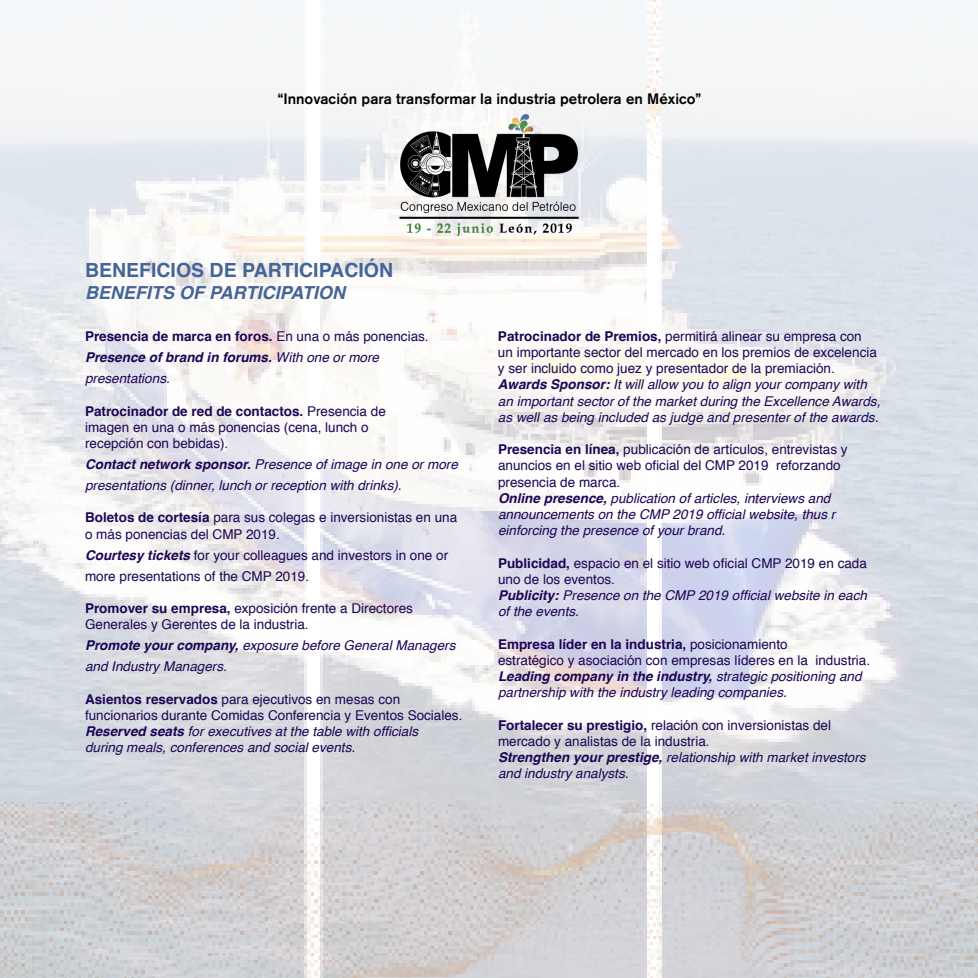
<style>
.page{position:relative;width:978px;height:978px;background:#fff}
.page>*{position:absolute;margin:0;border:0;box-sizing:border-box;transform-origin:0 0}
.t1{font:700 19.5px "Helvetica";color:#446597}
.t2{font:italic 700 18px "Helvetica";color:#446597}
.t3{font:500 15px "Akzidenz Grotesk BQ";color:#000}
.t4{font:13.5px "Helvetica";color:#1d0556}
.t5{font:italic 13.5px "Helvetica";color:#1d0556}
.t6{font:700 13.5px "Helvetica";color:#1d0556}
.t7{font:italic 700 13.5px "Helvetica";color:#1d0556}
.s1{font-weight:400}
.s2{font-weight:700}
.s3{font-weight:700;font-style:italic}
</style>
<div class="page">
<img style="left:0;top:0;width:978px;height:803px">
<img style="left:0;top:803px;width:978px;height:175px">
<img style="left:378px;top:113px;width:222px;height:125px">
<p class="t3" style="left:278px;top:90px;width:425px">“Innovación para transformar la industria petrolera en México”</p>
<p class="t1" style="left:85px;top:255px;width:310px">BENEFICIOS DE PARTICIPACIÓN</p>
<p class="t2" style="left:85px;top:278px;width:262px">BENEFITS OF PARTICIPATION</p>
<p class="t6" style="left:85px;top:326px;width:345px">Presencia de marca en foros. <span class="s1">En una o más ponencias.</span></p>
<p class="t7" style="left:85px;top:346px;width:296px">Presence of brand in forums. <span class="s1">With one or more</span></p>
<p class="t5" style="left:85px;top:368px;width:86px">presentations.</p>
<p class="t6" style="left:85px;top:400px;width:302px">Patrocinador de red de contactos. <span class="s1">Presencia de</span></p>
<p class="t4" style="left:85px;top:417px;width:285px">imagen en una o más ponencias (cena, lunch o</p>
<p class="t4" style="left:85px;top:433px;width:145px">recepción con bebidas).</p>
<p class="t5" style="left:85px;top:454px;width:374px"><span class="s2">Contact network sponsor.</span> Presence of image in one or more</p>
<p class="t5" style="left:85px;top:475px;width:318px">presentations (dinner, lunch or reception with drinks).</p>
<p class="t4" style="left:85px;top:507px;width:374px"><span class="s2">Boletos de cortesía</span> para sus colegas e inversionistas en una</p>
<p class="t4" style="left:85px;top:524px;width:196px">o más ponencias del CMP 2019.</p>
<p class="t4" style="left:85px;top:545px;width:365px"><span class="s3">Courtesy tickets</span> for your colleagues and investors in one or</p>
<p class="t4" style="left:85px;top:566px;width:226px">more presentations of the CMP 2019.</p>
<p class="t4" style="left:85px;top:598px;width:329px"><span class="s2">Promover su empresa,</span> exposición frente a Directores</p>
<p class="t4" style="left:85px;top:614px;width:225px">Generales y Gerentes de la industria.</p>
<p class="t5" style="left:85px;top:635px;width:372px"><span class="s2">Promote your company,</span> exposure before General Managers</p>
<p class="t5" style="left:85px;top:656px;width:143px">and Industry Managers.</p>
<p class="t4" style="left:85px;top:689px;width:317px"><span class="s2">Asientos reservados</span> para ejecutivos en mesas con</p>
<p class="t4" style="left:85px;top:705px;width:379px">funcionarios durante Comidas Conferencia y Eventos Sociales.</p>
<p class="t5" style="left:85px;top:721px;width:335px"><span class="s2">Reserved seats</span> for executives at the table with officials</p>
<p class="t5" style="left:85px;top:737px;width:272px">during meals, conferences and social events.</p>
<p class="t4" style="left:498px;top:326px;width:365px"><span class="s2">Patrocinador de Premios,</span> permitirá alinear su empresa con</p>
<p class="t4" style="left:498px;top:342px;width:380px">un importante sector del mercado en los premios de excelencia</p>
<p class="t4" style="left:498px;top:358px;width:338px">y ser incluido como juez y presentador de la premiación.</p>
<p class="t5" style="left:498px;top:374px;width:370px"><span class="s2">Awards Sponsor:</span> It will allow you to align your company with</p>
<p class="t5" style="left:498px;top:390px;width:384px">an important sector of the market during the Excellence Awards,</p>
<p class="t5" style="left:498px;top:406px;width:382px">as well as being included as judge and presenter of the awards.</p>
<p class="t4" style="left:498px;top:439px;width:351px"><span class="s2">Presencia en línea,</span> publicación de artículos, entrevistas y</p>
<p class="t4" style="left:498px;top:455px;width:344px">anuncios en el sitio web oficial del CMP 2019 reforzando</p>
<p class="t4" style="left:498px;top:471px;width:124px">presencia de marca.</p>
<p class="t5" style="left:498px;top:487px;width:334px"><span class="s2">Online presence,</span> publication of articles, interviews and</p>
<p class="t5" style="left:498px;top:504px;width:339px">announcements on the CMP 2019 official website, thus r</p>
<p class="t5" style="left:498px;top:520px;width:229px">einforcing the presence of your brand.</p>
<p class="t4" style="left:498px;top:552px;width:370px"><span class="s2">Publicidad,</span> espacio en el sitio web oficial CMP 2019 en cada</p>
<p class="t4" style="left:498px;top:569px;width:119px">uno de los eventos.</p>
<p class="t5" style="left:498px;top:585px;width:370px"><span class="s2">Publicity:</span> Presence on the CMP 2019 official website in each</p>
<p class="t5" style="left:498px;top:601px;width:83px">of the events.</p>
<p class="t6" style="left:498px;top:633px;width:291px">Empresa líder en la industria, <span class="s1">posicionamiento</span></p>
<p class="t4" style="left:498px;top:650px;width:374px">estratégico y asociación con empresas líderes en la industria.</p>
<p class="t7" style="left:498px;top:665px;width:365px">Leading company in the industry, <span class="s1">strategic positioning and</span></p>
<p class="t5" style="left:498px;top:682px;width:290px">partnership with the industry leading companies.</p>
<p class="t4" style="left:498px;top:714px;width:335px"><span class="s2">Fortalecer su prestigio,</span> relación con inversionistas del</p>
<p class="t4" style="left:498px;top:731px;width:213px">mercado y analistas de la industria.</p>
<p class="t5" style="left:498px;top:747px;width:369px"><span class="s2">Strengthen your prestige,</span> relationship with market investors</p>
<p class="t5" style="left:498px;top:763px;width:132px">and industry analysts.</p>
</div>
